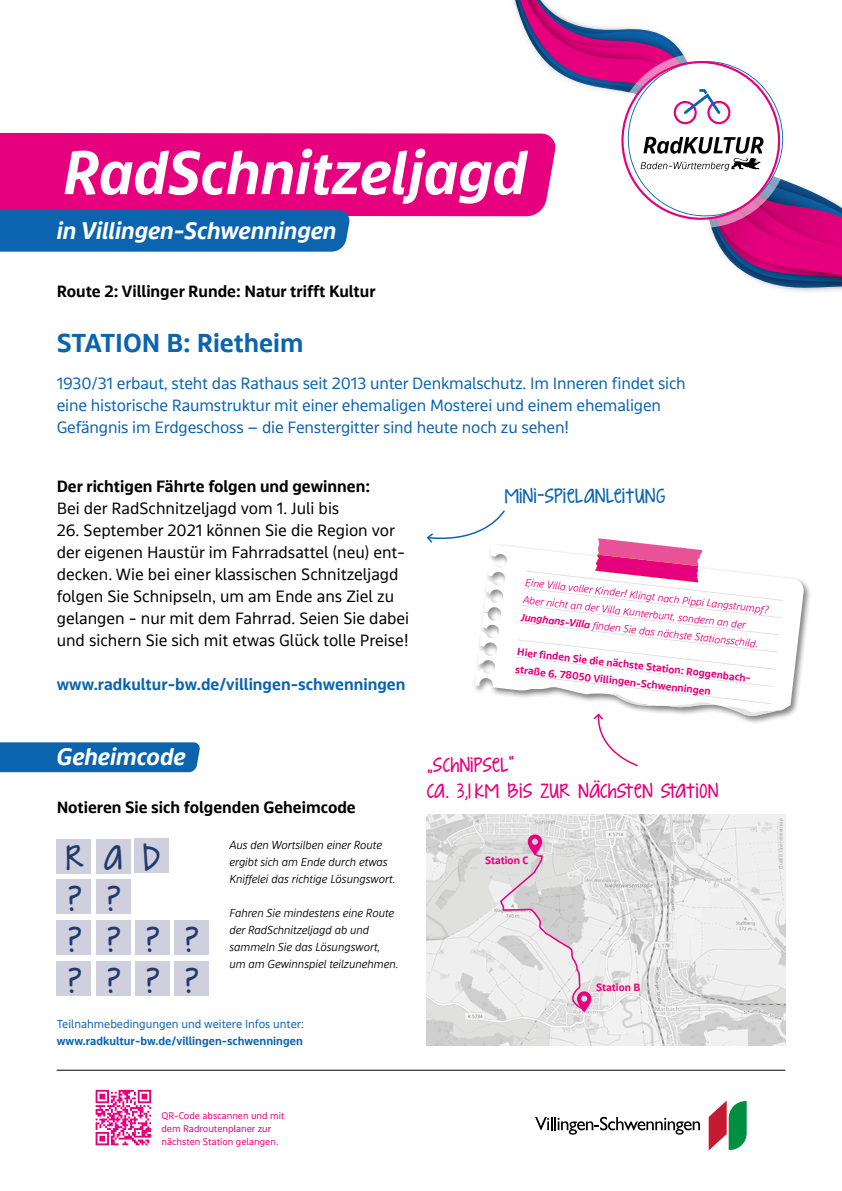
<style>
.page{position:relative;width:842px;height:1191px;background:#fff}
.page>*{position:absolute;margin:0;border:0;box-sizing:border-box;transform-origin:0 0}
.t1{font:italic 700 63.6px "bwegt Display";color:#fff}
.t2{font:46.8px/40.8px "KG Strawberry Limeade";color:#21396d}
.t3{font:27px/26px "KG Strawberry Limeade";color:#e6007d}
.t4{font:27px "KG Strawberry Limeade";color:#0c64af}
.t5{font:700 27px "bwegt Text";color:#0c64af}
.t6{font:italic 700 24.9px "bwegt Display";color:#fff}
.t7{font:17px/22px "bwegt Text";color:#000}
.t8{font:17px/22px "bwegt Text";letter-spacing:-.01em;color:#0c64af}
.t9{font:700 17px "bwegt Text";color:#000}
.t10{font:700 17px "bwegt Text";color:#0c64af}
.t11{font:italic 300 12px/17px "bwegt Display";color:#000}
.t12{font:700 12px "bwegt Text";color:#0c64af}
.t13{font:12px "bwegt Text";color:#0c64af}
.t14{font:italic 300 11px/17.7px "bwegt Display";color:#e6007d}
.t15{font:700 11px/17.3px "bwegt Text";color:#e6007d}
.t16{font:10px/13px "bwegt Text";color:#e6007d}
.t17{font:5px "bwegt Text";color:#9d9d9c}
.s1{font-weight:700}
</style>
<div class="page">
<div style="left:472px;top:542px;width:339px;height:182px;background:#000;opacity:.5"></div>
<svg style="left:783px;top:544px;width:21px;height:176px"></svg>
<img style="left:427px;top:814px;width:358px;height:231px">
<svg style="left:499px;top:834px;width:92px;height:178px"></svg>
<img style="left:459px;top:216px;width:383px;height:76px">
<svg style="left:509px;top:0;width:333px;height:283px"></svg>
<svg style="left:612px;top:53px;width:178px;height:175px"></svg>
<svg style="left:709px;top:1100px;width:38px;height:50px"></svg>
<svg style="left:535px;top:1116px;width:165px;height:18px"></svg>
<svg style="left:426px;top:510px;width:357px;height:257px"></svg>
<hr style="left:57px;top:1070px;width:728px;height:1px;background:#000">
<div style="left:0;top:742px;width:200px;height:30px;background:#0c64af"></div>
<div style="left:134px;top:838px;width:35px;height:35px;background:#d0cfde"></div>
<div style="left:57px;top:839px;width:34px;height:34px;background:#d0cfde"></div>
<div style="left:96px;top:839px;width:34px;height:34px;background:#d0cfde"></div>
<div style="left:57px;top:920px;width:34px;height:35px;background:#d0cfde"></div>
<div style="left:57px;top:961px;width:34px;height:35px;background:#d0cfde"></div>
<div style="left:96px;top:920px;width:34px;height:35px;background:#d0cfde"></div>
<div style="left:96px;top:961px;width:34px;height:35px;background:#d0cfde"></div>
<div style="left:135px;top:920px;width:35px;height:35px;background:#d0cfde"></div>
<div style="left:174px;top:920px;width:35px;height:35px;background:#d0cfde"></div>
<div style="left:135px;top:961px;width:35px;height:35px;background:#d0cfde"></div>
<div style="left:174px;top:961px;width:35px;height:35px;background:#d0cfde"></div>
<div style="left:57px;top:879px;width:34px;height:35px;background:#d0cfde"></div>
<div style="left:96px;top:879px;width:34px;height:35px;background:#d0cfde"></div>
<div style="left:0;top:133px;width:557px;height:83px;background:#e6007d"></div>
<div style="left:0;top:209px;width:350px;height:43px;background:#0c64af"></div>
<svg style="left:96px;top:1089px;width:55px;height:56px"></svg>
<h1 class="t1" style="left:63px;top:136px;width:465px">RadSchnitzeljagd</h1>
<h3 class="t6" style="left:57px;top:216px;width:281px">in Villingen-Schwenningen</h3>
<p class="t9" style="left:57px;top:281px;width:320px">Route 2: Villinger Runde: Natur trifft Kultur</p>
<h3 class="t5" style="left:57px;top:327px;width:248px">STATION B: Rietheim</h3>
<p class="t8" style="left:57px;top:373px;width:631px">1930/31 erbaut, steht das Rathaus seit 2013 unter Denkmalschutz. Im Inneren findet sich eine historische Raumstruktur mit einer ehemaligen Mosterei und einem ehemaligen<br>Gefängnis im Erdgeschoss – die Fenstergitter sind heute noch zu sehen!</p>
<p class="t9" style="left:57px;top:476px;width:315px">Der richtigen Fährte folgen und gewinnen:</p>
<p class="t7" style="left:57px;top:497px;width:284px">Bei der RadSchnitzeljagd vom 1. Juli bis</p>
<p class="t7" style="left:57px;top:519px;width:354px">26. September 2021 können Sie die Region vor der eigenen Haustür im Fahrradsattel (neu) ent&shy;decken. Wie bei einer klassischen Schnitzeljagd folgen Sie Schnipseln, um am Ende ans Ziel zu gelangen - nur mit dem Fahrrad. Seien Sie dabei und sichern Sie sich mit etwas Glück tolle Preise!</p>
<p class="t10" style="left:57px;top:674px;width:350px">www.radkultur-bw.de/villingen-schwenningen</p>
<h3 class="t4" style="left:505px;top:473px;width:162px">mini-spielanleitung</h3>
<p class="t14" style="left:526px;top:574px;width:247px;rotate:6deg">Eine Villa voller Kinder! Klingt nach Pippi Langstrumpf?<br>Aber nicht an der Villa Kunterbunt, sondern an der<br><span class="s1">Junghans-Villa</span> fi nden Sie das nächste Stationsschild.</p>
<p class="t15" style="left:518px;top:644px;width:237px;rotate:6deg">Hier fi nden Sie die nächste Station: Roggenbach&shy;straße 6, 78050 Villingen-Schwenningen</p>
<h3 class="t6" style="left:57px;top:742px;width:131px">Geheimcode</h3>
<p class="t9" style="left:57px;top:798px;width:301px">Notieren Sie sich folgenden Geheimcode</p>
<h2 class="t2" style="left:66px;top:835px;width:96px">rad</h2>
<h2 class="t2" style="left:68px;top:876px;width:54px">? ?</h2>
<h2 class="t2" style="left:68px;top:917px;width:15px">? ?</h2>
<h2 class="t2" style="left:107px;top:917px;width:15px">? ?</h2>
<h2 class="t2" style="left:146px;top:917px;width:55px">? ? ? ?</h2>
<p class="t11" style="left:229px;top:836px;width:167px">Aus den Wortsilben einer Route ergibt sich am Ende durch etwas<br>Kniffelei das richtige Lösungswort.</p>
<p class="t11" style="left:229px;top:904px;width:171px">Fahren Sie mindestens eine Route der RadSchnitzeljagd ab und sammeln Sie das Lösungswort, um am Gewinnspiel teilzunehmen.</p>
<p class="t13" style="left:57px;top:1017px;width:249px">Teilnahmebedingungen und weitere Infos unter:</p>
<p class="t12" style="left:57px;top:1034px;width:248px">www.radkultur-bw.de/villingen-schwenningen</p>
<h3 class="t3" style="left:427px;top:750px;width:294px">„schnipsel“<br>ca. 3,1km bis zur nächsten station</h3>
<p class="t15" style="left:485px;top:852px;width:45px">Station C</p>
<p class="t15" style="left:596px;top:979px;width:46px">Station B</p>
<p class="t17" style="left:778px;top:868px;width:52px;rotate:-90deg">Quelle: Openstreetmap</p>
<p class="t16" style="left:161px;top:1109px;width:125px">QR-Code abscannen und mit dem Radroutenplaner zur nächsten Station gelangen.</p>
</div>
